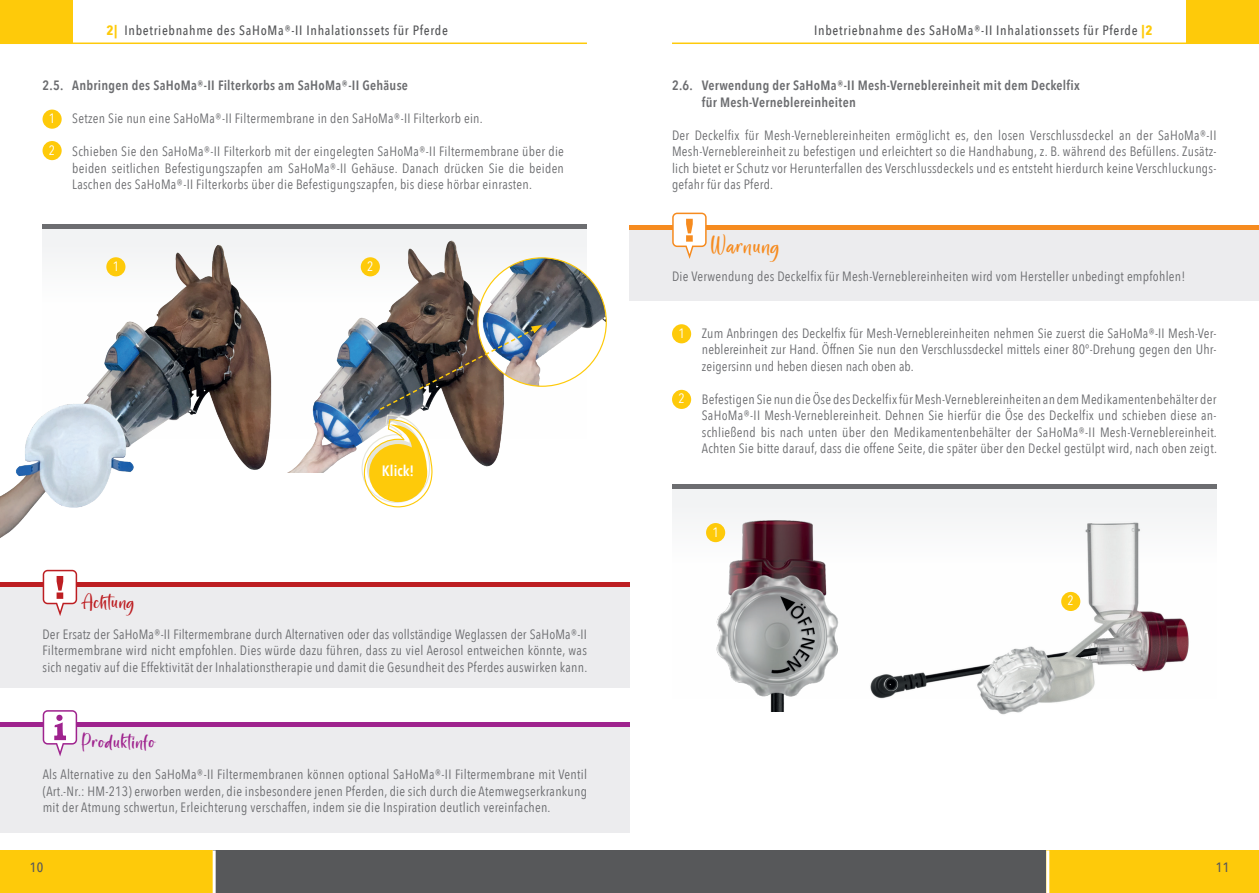
<style>
.page{position:relative;width:1259px;height:893px;background:#fff}
.page>*{position:absolute;margin:0;border:0;box-sizing:border-box;transform-origin:0 0}
.t1{font:21px "Astral Sisters";letter-spacing:.05em;color:#f68b1f}
.t2{font:18px "Astral Sisters";letter-spacing:.05em;color:#9f238e}
.t3{font:18px "Astral Sisters";letter-spacing:.05em;color:#bd1e22}
.t4{font:600 15px "Avenir Next Condensed";color:#fff}
.t5{font:13.5px/16.5px "Avenir Next Condensed";letter-spacing:.02em;color:#6c6d70;text-align:justify}
.t6{font:600 13.5px/16.5px "Avenir Next Condensed";letter-spacing:.02em;color:#6c6d70}
.t7{font:500 13.5px "Avenir Next Condensed";letter-spacing:.05em;color:#57585a}
.t8{font:13.5px "Avenir Next Condensed";color:#fff}
.s1{font-weight:700;color:#feca0a}
</style>
<div class="page">
<div style="left:0;top:850px;width:1259px;height:43px;background:#57585a"></div>
<div style="left:0;top:850px;width:213px;height:43px;background:#feca0a"></div>
<div style="left:1046px;top:850px;width:213px;height:43px;background:#feca0a"></div>
<hr style="left:213px;top:850px;width:3px;height:43px;background:#fff">
<hr style="left:1046px;top:850px;width:3px;height:43px;background:#fff">
<div style="left:0;top:0;width:72px;height:43px;background:#feca0a"></div>
<div style="left:1186px;top:0;width:73px;height:43px;background:#feca0a"></div>
<hr style="left:0;top:43px;width:587px;height:1px;background:#feca0a">
<hr style="left:672px;top:43px;width:587px;height:1px;background:#feca0a">
<div style="left:43px;top:224px;width:544px;height:5px;background:#6c6d70"></div>
<img style="left:0;top:224px;width:298px;height:314px">
<img style="left:287px;top:224px;width:249px;height:248px">
<img style="left:478px;top:258px;width:128px;height:128px;border-radius:64px">
<img style="left:361px;top:325px;width:181px;height:182px">
<div style="left:0;top:726px;width:629px;height:106px;background:#ececee"></div>
<hr style="left:0;top:723px;width:629px;height:4px;background:#9f238e">
<svg style="left:43px;top:710px;width:34px;height:46px"></svg>
<div style="left:0;top:586px;width:629px;height:102px;background:#ececee"></div>
<div style="left:0;top:582px;width:629px;height:5px;background:#bd1e22"></div>
<svg style="left:43px;top:570px;width:34px;height:46px"></svg>
<div style="left:106px;top:257px;width:19px;height:19px;background:#feca0a;border-radius:50%"></div>
<div style="left:361px;top:257px;width:19px;height:19px;background:#feca0a;border-radius:50%"></div>
<div style="left:672px;top:486px;width:544px;height:213px;background:#f2f3f4"></div>
<hr style="left:672px;top:485px;width:544px;height:4px;background:#6c6d70">
<svg style="left:706px;top:523px;width:19px;height:19px"></svg>
<div style="left:629px;top:228px;width:630px;height:73px;background:#ececee"></div>
<svg style="left:629px;top:213px;width:630px;height:46px"></svg>
<img style="left:709px;top:520px;width:133px;height:192px">
<img style="left:845px;top:522px;width:371px;height:193px">
<div style="left:43px;top:110px;width:19px;height:19px;background:#feca0a;border-radius:50%"></div>
<div style="left:43px;top:141px;width:19px;height:19px;background:#feca0a;border-radius:50%"></div>
<div style="left:672px;top:324px;width:19px;height:19px;background:#feca0a;border-radius:50%"></div>
<div style="left:672px;top:390px;width:19px;height:19px;background:#feca0a;border-radius:50%"></div>
<p class="t7" style="left:106px;top:22px;width:343px"><span class="s1">2|</span> Inbetriebnahme des SaHoMa®-II Inhalationssets für Pferde</p>
<p class="t7" style="left:814px;top:22px;width:340px">Inbetriebnahme des SaHoMa®-II Inhalationssets für Pferde <span class="s1">|2</span></p>
<p class="t6" style="left:43px;top:77px;width:367px">2.5. Anbringen des SaHoMa®-II Filterkorbs am SaHoMa®-II Gehäuse</p>
<p class="t5" style="left:72px;top:109px;width:412px">Setzen Sie nun eine SaHoMa®-II Filtermembrane in den SaHoMa®-II Filterkorb ein.</p>
<p class="t5" style="left:72px;top:142px;width:493px">Schieben Sie den SaHoMa®-II Filterkorb mit der eingelegten SaHoMa®-II Filtermembrane über die beiden seitlichen Befestigungszapfen am SaHoMa®-II Gehäuse. Danach drücken Sie die beiden Laschen des SaHoMa®-II Filterkorbs über die Befestigungszapfen, bis diese hörbar einrasten.</p>
<p class="t8" style="left:49px;top:107px;width:8px">1</p>
<p class="t8" style="left:49px;top:138px;width:8px">2</p>
<p class="t8" style="left:113px;top:254px;width:8px">1</p>
<p class="t8" style="left:367px;top:254px;width:8px">2</p>
<p class="t4" style="left:382px;top:458px;width:34px">Klick!</p>
<h2 class="t3" style="left:81px;top:589px;width:55px">Achtung</h2>
<p class="t5" style="left:43px;top:625px;width:546px">Der Ersatz der SaHoMa®-II Filtermembrane durch Alternativen oder das vollständige Weglassen der SaHoMa®-II Filtermembrane wird nicht empfohlen. Dies würde dazu führen, dass zu viel Aerosol entweichen könnte, was sich negativ auf die Effektivität der Inhalationstherapie und damit die Gesundheit des Pferdes auswirken kann.</p>
<h2 class="t2" style="left:81px;top:729px;width:75px">Produktinfo</h2>
<p class="t5" style="left:43px;top:765px;width:546px">Als Alternative zu den SaHoMa®-II Filtermembranen können optional SaHoMa®-II Filtermembrane mit Ventil (Art.-Nr.: HM-213) erworben werden, die insbesondere jenen Pferden, die sich durch die Atemwegserkrankung mit der Atmung schwertun, Erleichterung verschaffen, indem sie die Inspiration deutlich vereinfachen.</p>
<p class="t6" style="left:702px;top:77px;width:379px;text-indent:-30px">2.6. Verwendung der SaHoMa®-II Mesh-Verneblereinheit mit dem Deckelfix für Mesh-Verneblereinheiten</p>
<p class="t5" style="left:672px;top:126px;width:546px">Der Deckelfix für Mesh-Verneblereinheiten ermöglicht es, den losen Verschlussdeckel an der SaHoMa®-II Mesh-Verneblereinheit zu befestigen und erleichtert so die Handhabung, z. B. während des Befüllens. Zusätz&shy;lich bietet er Schutz vor Herunterfallen des Verschlussdeckels und es entsteht hierdurch keine Verschluckungs&shy;gefahr für das Pferd.</p>
<h1 class="t1" style="left:711px;top:231px;width:71px">Warnung</h1>
<p class="t5" style="left:672px;top:268px;width:515px">Die Verwendung des Deckelfix für Mesh-Verneblereinheiten wird vom Hersteller unbedingt empfohlen!</p>
<p class="t8" style="left:678px;top:321px;width:8px">1</p>
<p class="t8" style="left:678px;top:387px;width:8px">2</p>
<p class="t5" style="left:702px;top:324px;width:516px">Zum Anbringen des Deckelfix für Mesh-Verneblereinheiten nehmen Sie zuerst die SaHoMa®-II Mesh-Ver&shy;neblereinheit zur Hand. Öffnen Sie nun den Verschlussdeckel mittels einer 80°-Drehung gegen den Uhr&shy;zeigersinn und heben diesen nach oben ab.</p>
<p class="t5" style="left:702px;top:390px;width:516px">Befestigen Sie nun die Öse des Deckelfix für Mesh-Verneblereinheiten an dem Medikamentenbehälter der SaHoMa®-II Mesh-Verneblereinheit. Dehnen Sie hierfür die Öse des Deckelfix und schieben diese an&shy;schließend bis nach unten über den Medikamentenbehälter der SaHoMa®-II Mesh-Verneblereinheit.<br>Achten Sie bitte darauf, dass die offene Seite, die später über den Deckel gestülpt wird, nach oben zeigt.</p>
<p class="t8" style="left:712px;top:520px;width:8px">1</p>
<p class="t8" style="left:1067px;top:589px;width:8px">2</p>
<p class="t7" style="left:30px;top:860px;width:15px">10</p>
<p class="t7" style="left:1215px;top:860px;width:15px">11</p>
</div>
